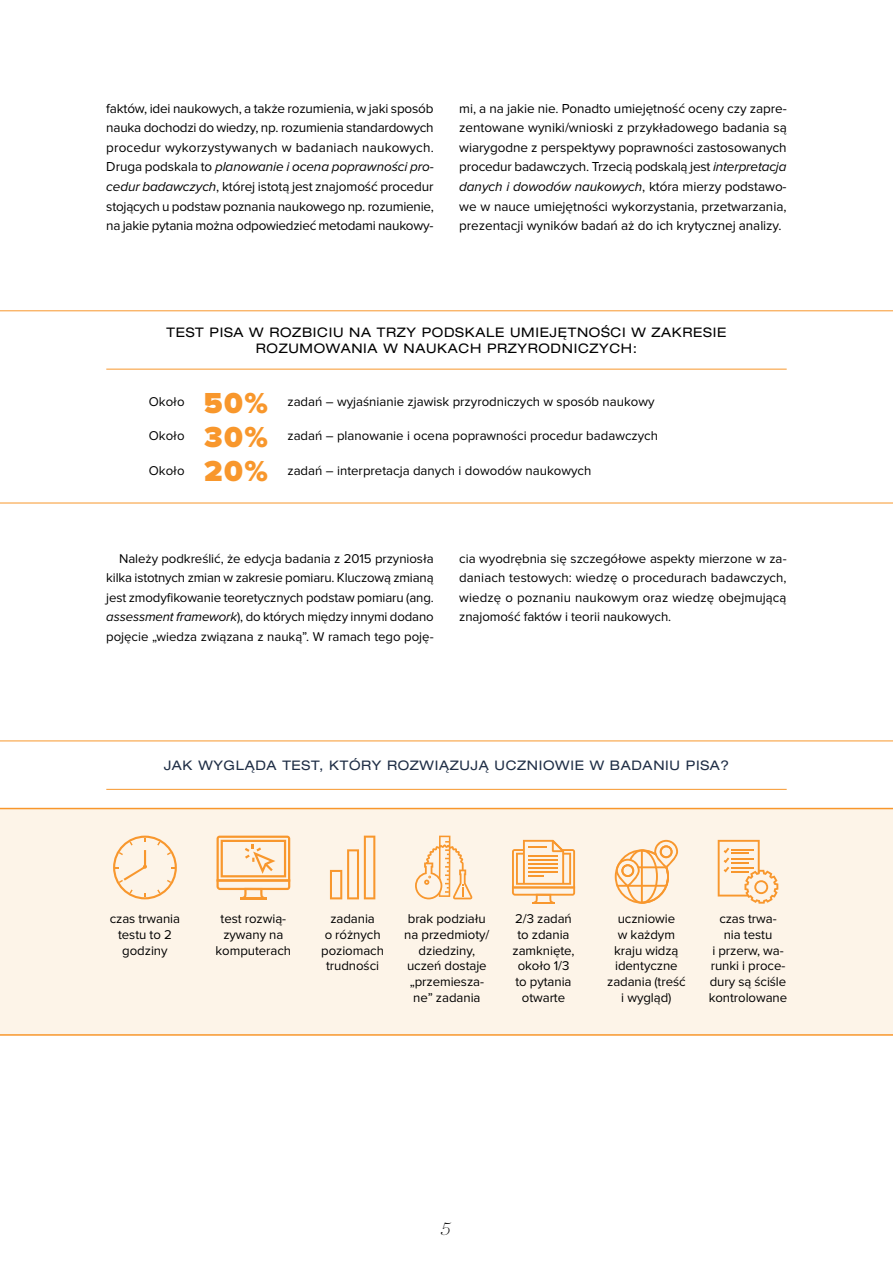
<style>
.page{position:relative;width:893px;height:1263px;background:#fff}
.page>*{position:absolute;margin:0;border:0;box-sizing:border-box;transform-origin:0 0}
.t1{font:900 30px/34.3px "Proxima Nova";color:#f8972c;text-align:justify}
.t2{font:italic 100 18px "Harriet Display";color:#000}
.t3{font:13.5px/19.5px "Proxima Nova";letter-spacing:-.015em;color:#000;text-align:justify}
.t4{font:13.2px/15.9px "Proxima Nova";letter-spacing:-.005em;color:#000;text-align:center}
.t5{font:expanded 13.2px/15.9px "Helvetica Neue LT Pro";letter-spacing:.05em;color:#000}
.t6{font:expanded 13.2px "Helvetica Neue LT Pro";letter-spacing:.05em;color:#1e2d45}
.s1{font-style:italic}
</style>
<div class="page">
<hr style="left:106px;top:369px;width:681px;height:1px;background:#f8972c">
<hr style="left:106px;top:789px;width:681px;height:1px;background:#f8972c">
<hr style="left:0;top:310px;width:893px;height:1px;background:#f8972c">
<hr style="left:0;top:740px;width:893px;height:1px;background:#f8972c">
<hr style="left:0;top:503px;width:893px;height:1px;background:#f8972c">
<div style="left:0;top:808px;width:893px;height:228px;background:#fdf4e8"></div>
<svg style="left:113px;top:836px;width:64px;height:63px;background:#fce6cd"></svg>
<svg style="left:216px;top:836px;width:74px;height:63px;background:#fbd7af"></svg>
<svg style="left:330px;top:836px;width:45px;height:63px;background:#fbdebd"></svg>
<svg style="left:415px;top:836px;width:57px;height:63px;background:#fbe0c1"></svg>
<hr style="left:532px;top:902px;width:23px;height:2px;background:#f8972d">
<svg style="left:512px;top:840px;width:63px;height:63px;background:#fbd3a6"></svg>
<svg style="left:718px;top:840px;width:60px;height:64px;background:#fbdebd"></svg>
<svg style="left:615px;top:840px;width:63px;height:64px;background:#fbdab5"></svg>
<p class="t3" style="left:106px;top:99px;width:329px">faktów, idei naukowych, a także rozumienia, w jaki sposób nauka dochodzi do wiedzy, np. rozumienia standardowych procedur wykorzystywanych w badaniach naukowych.<br>Druga podskala to <span class="s1">planowanie i ocena poprawności pro&shy;cedur badawczych</span>, której istotą jest znajomość procedur stojących u podstaw poznania naukowego np. rozumienie, na jakie pytania można odpowiedzieć metodami naukowy-</p>
<p class="t3" style="left:459px;top:99px;width:329px">mi, a na jakie nie. Ponadto umiejętność oceny czy zapre&shy;zentowane wyniki/wnioski z przykładowego badania są wiarygodne z perspektywy poprawności zastosowanych procedur badawczych. Trzecią podskalą jest <span class="s1">interpretacja danych i dowodów naukowych</span>, która mierzy podstawo&shy;we w nauce umiejętności wykorzystania, przetwarzania, prezentacji wyników badań aż do ich krytycznej analizy.</p>
<p class="t5" style="left:167px;top:324px;width:53px">TEST PISA</p>
<p class="t5" style="left:256px;top:324px;width:472px;text-indent:-7px">W ROZBICIU NA TRZY PODSKALE UMIEJĘTNOŚCI W ZAKRESIE<br>ROZUMOWANIA W NAUKACH PRZYRODNICZYCH:</p>
<p class="t4" style="left:149px;top:394px;width:37px">Około</p>
<p class="t4" style="left:149px;top:428px;width:37px">Około</p>
<p class="t4" style="left:149px;top:463px;width:37px">Około</p>
<h1 class="t1" style="left:204px;top:386px;width:66px">50% 30% 20%</h1>
<p class="t4" style="left:287px;top:394px;width:369px">zadań – wyjaśnianie zjawisk przyrodniczych w sposób naukowy</p>
<p class="t4" style="left:287px;top:428px;width:372px">zadań – planowanie i ocena poprawności procedur badawczych</p>
<p class="t4" style="left:287px;top:463px;width:305px">zadań – interpretacja danych i dowodów naukowych</p>
<p class="t4" style="left:106px;top:549px;width:329px;line-height:19.5px;text-align:justify;text-indent:13px">Należy podkreślić, że edycja badania z 2015 przyniosła kilka istotnych zmian w zakresie pomiaru. Kluczową zmianą jest zmodyfikowanie teoretycznych podstaw pomiaru (ang. <span class="s1">assessment framework</span>), do których między innymi dodano pojęcie „wiedza związana z nauką”. W ramach tego poję-</p>
<p class="t4" style="left:459px;top:549px;width:329px;line-height:19.5px;text-align:justify">cia wyodrębnia się szczegółowe aspekty mierzone w za&shy;daniach testowych: wiedzę o procedurach badawczych, wiedzę o poznaniu naukowym oraz wiedzę obejmującą znajomość faktów i teorii naukowych.</p>
<p class="t6" style="left:164px;top:757px;width:532px">JAK WYGLĄDA TEST, KTÓRY ROZWIĄZUJĄ UCZNIOWIE W BADANIU PISA</p>
<p class="t6" style="left:720px;top:757px;width:10px">?</p>
<p class="t4" style="left:110px;top:911px;width:72px">czas trwania testu to 2 godziny</p>
<p class="t4" style="left:216px;top:911px;width:77px">test rozwią&shy;zywany na komputerach</p>
<p class="t4" style="left:404px;top:911px;width:87px">brak podziału na przedmioty/ dziedziny, uczeń dostaje „przemiesza&shy;ne” zadania</p>
<p class="t4" style="left:513px;top:911px;width:63px">2/3 zadań to zdania zamknięte, około 1/3 to pytania otwarte</p>
<p class="t4" style="left:607px;top:911px;width:80px">uczniowie<br>w każdym kraju widzą identyczne zadania (treść i wygląd)</p>
<p class="t4" style="left:709px;top:911px;width:80px">czas trwa-<br>nia testu<br>i przerw, wa&shy;runki i proce&shy;dury są ściśle kontrolowane</p>
<p class="t4" style="left:321px;top:911px;width:64px">zadania<br>o różnych poziomach trudności</p>
<h2 class="t2" style="left:442px;top:1213px;width:11px">5</h2>
</div>
